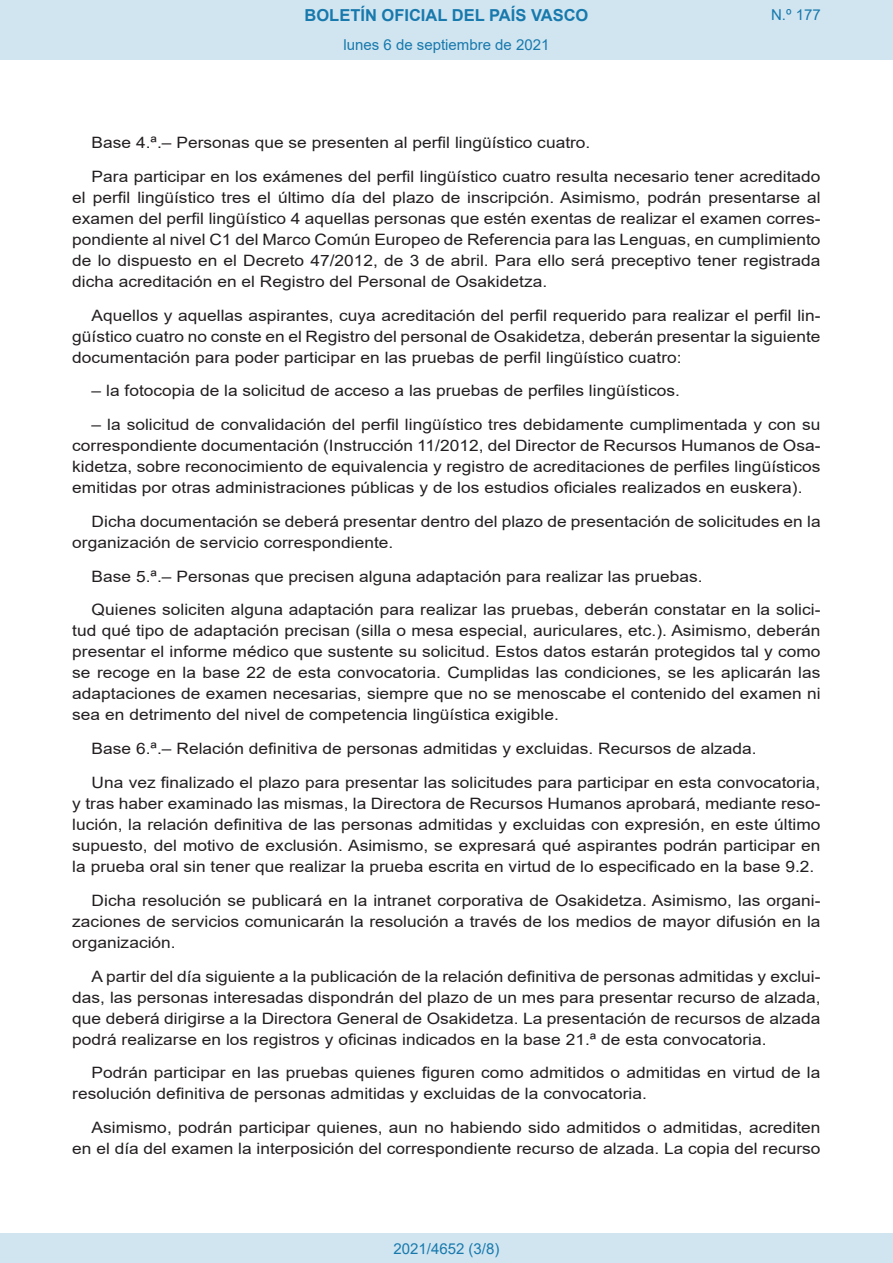
<style>
.page{position:relative;width:893px;height:1263px;background:#fff}
.page>*{position:absolute;margin:0;border:0;box-sizing:border-box;transform-origin:0 0}
.t1{font:700 16.5px "Arial";color:#1879ad}
.BOPVDetalle{font:15.6px/21px "Arial";color:#231f20;text-align:justify;scale:1.11 1}
.Paginacion_Centro{font:15px "Arial";color:#1879ad}
</style>
<div class="page">
<div style="left:0;top:0;width:893px;height:60px;background:#d0e5f0"></div>
<div style="left:0;top:1233px;width:893px;height:30px;background:#d0e5f0"></div>
<p class="t1" style="left:305px;top:3px;width:285px">BOLETÍN OFICIAL DEL PAÍS VASCO</p>
<p class="Paginacion_Centro" style="left:343px;top:35px;width:207px">lunes 6 de septiembre de 2021</p>
<p class="Paginacion_Centro" style="left:771px;top:5px;width:51px">N.º 177</p>
<p class="BOPVDetalle" style="left:92px;top:132px;width:451px">Base 4.ª.– Personas que se presenten al perfil lingüístico cuatro.</p>
<p class="BOPVDetalle" style="left:72px;top:166px;width:676px;text-indent:19px">Para participar en los exámenes del perfil lingüístico cuatro resulta necesario tener acreditado el perfil lingüístico tres el último día del plazo de inscripción. Asimismo, podrán presentarse al examen del perfil lingüístico 4 aquellas personas que estén exentas de realizar el examen corres&shy;pondiente al nivel C1 del Marco Común Europeo de Referencia para las Lenguas, en cumplimiento de lo dispuesto en el Decreto 47/2012, de 3 de abril. Para ello será preceptivo tener registrada dicha acreditación en el Registro del Personal de Osakidetza.</p>
<p class="BOPVDetalle" style="left:72px;top:305px;width:676px;text-indent:19px">Aquellos y aquellas aspirantes, cuya acreditación del perfil requerido para realizar el perfil lin&shy;güístico cuatro no conste en el Registro del personal de Osakidetza, deberán presentar la siguiente documentación para poder participar en las pruebas de perfil lingüístico cuatro:</p>
<p class="BOPVDetalle" style="left:92px;top:380px;width:531px">– la fotocopia de la solicitud de acceso a las pruebas de perfiles lingüísticos.</p>
<p class="BOPVDetalle" style="left:72px;top:414px;width:676px;text-indent:19px">– la solicitud de convalidación del perfil lingüístico tres debidamente cumplimentada y con su correspondiente documentación (Instrucción 11/2012, del Director de Recursos Humanos de Osa&shy;kidetza, sobre reconocimiento de equivalencia y registro de acreditaciones de perfiles lingüísticos emitidas por otras administraciones públicas y de los estudios oficiales realizados en euskera).</p>
<p class="BOPVDetalle" style="left:72px;top:511px;width:676px;text-indent:19px">Dicha documentación se deberá presentar dentro del plazo de presentación de solicitudes en la organización de servicio correspondiente.</p>
<p class="BOPVDetalle" style="left:92px;top:566px;width:552px">Base 5.ª.– Personas que precisen alguna adaptación para realizar las pruebas.</p>
<p class="BOPVDetalle" style="left:72px;top:599px;width:676px;text-indent:19px">Quienes soliciten alguna adaptación para realizar las pruebas, deberán constatar en la solici&shy;tud qué tipo de adaptación precisan (silla o mesa especial, auriculares, etc.). Asimismo, deberán presentar el informe médico que sustente su solicitud. Estos datos estarán protegidos tal y como se recoge en la base 22 de esta convocatoria. Cumplidas las condiciones, se les aplicarán las adaptaciones de examen necesarias, siempre que no se menoscabe el contenido del examen ni sea en detrimento del nivel de competencia lingüística exigible.</p>
<p class="BOPVDetalle" style="left:92px;top:738px;width:601px">Base 6.ª.– Relación definitiva de personas admitidas y excluidas. Recursos de alzada.</p>
<p class="BOPVDetalle" style="left:72px;top:772px;width:676px;text-indent:19px">Una vez finalizado el plazo para presentar las solicitudes para participar en esta convocatoria, y tras haber examinado las mismas, la Directora de Recursos Humanos aprobará, mediante reso&shy;lución, la relación definitiva de las personas admitidas y excluidas con expresión, en este último supuesto, del motivo de exclusión. Asimismo, se expresará qué aspirantes podrán participar en la prueba oral sin tener que realizar la prueba escrita en virtud de lo especificado en la base 9.2.</p>
<p class="BOPVDetalle" style="left:72px;top:890px;width:676px;text-indent:19px">Dicha resolución se publicará en la intranet corporativa de Osakidetza. Asimismo, las organi&shy;zaciones de servicios comunicarán la resolución a través de los medios de mayor difusión en la organización.</p>
<p class="BOPVDetalle" style="left:72px;top:965px;width:676px;text-indent:19px">A partir del día siguiente a la publicación de la relación definitiva de personas admitidas y exclui&shy;das, las personas interesadas dispondrán del plazo de un mes para presentar recurso de alzada, que deberá dirigirse a la Directora General de Osakidetza. La presentación de recursos de alzada podrá realizarse en los registros y oficinas indicados en la base 21.ª de esta convocatoria.</p>
<p class="BOPVDetalle" style="left:72px;top:1062px;width:676px;text-indent:19px">Podrán participar en las pruebas quienes figuren como admitidos o admitidas en virtud de la resolución definitiva de personas admitidas y excluidas de la convocatoria.</p>
<p class="BOPVDetalle" style="left:72px;top:1117px;width:676px;text-align:right">Asimismo, podrán participar quienes, aun no habiendo sido admitidos o admitidas, acrediten en el día del examen la interposición del correspondiente recurso de alzada. La copia del recurso</p>
<p class="Paginacion_Centro" style="left:393px;top:1238px;width:107px">2021/4652 (3/8)</p>
</div>
